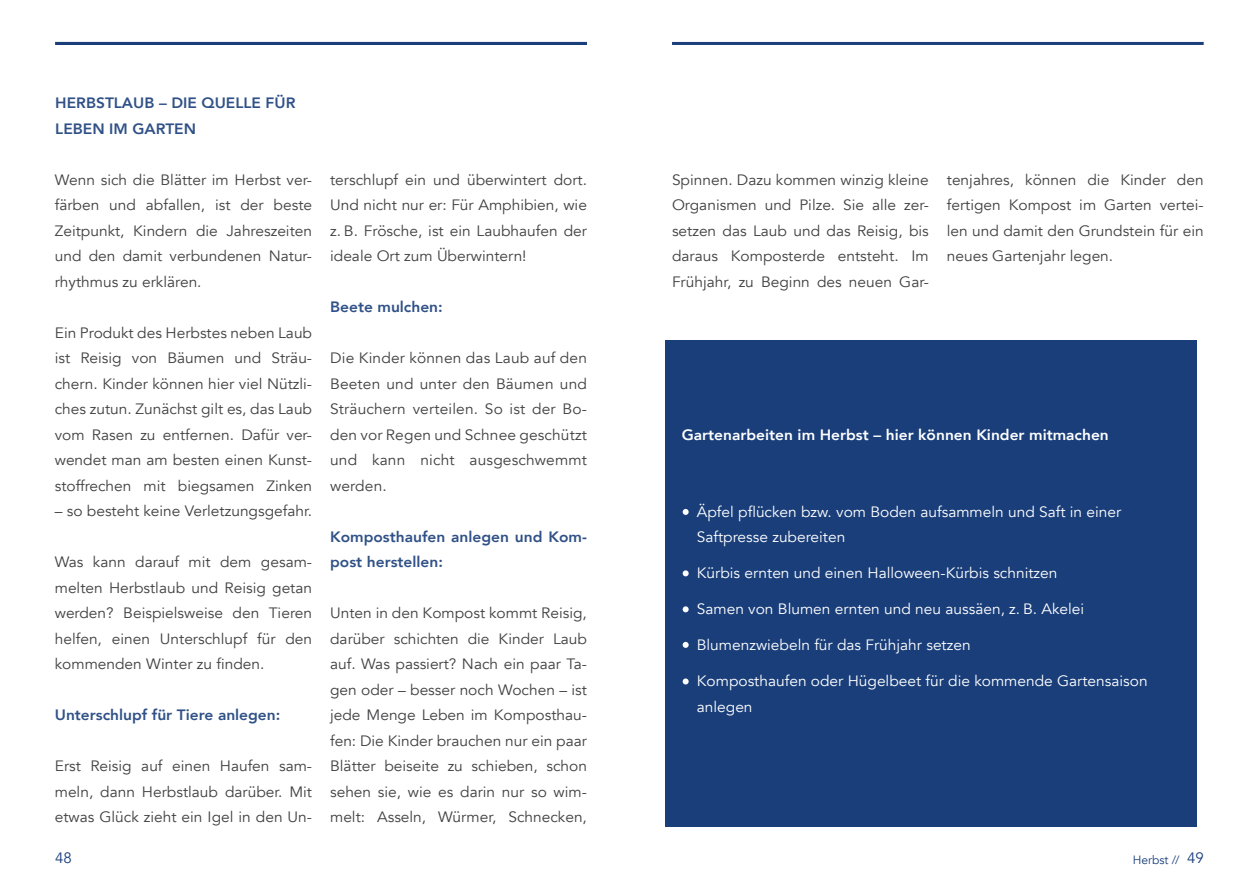
<style>
.page{position:relative;width:1259px;height:893px;background:#fff}
.page>*{position:absolute;margin:0;border:0;box-sizing:border-box;transform-origin:0 0}
.t1{font:15px/25.5px "Avenir";color:#414042;text-align:justify}
.t2{font:15px/25.5px "Avenir";color:#fff}
.t3{font:800 15px/25.5px "Avenir";color:#305187}
.t4{font:800 15px "Avenir";color:#fff}
.t5{font:15px "Avenir";color:#193e7a}
.t6{font:12px "Avenir";color:#193e7a}
</style>
<div class="page">
<hr style="left:55px;top:42px;width:532px;height:3px;background:#193e7a">
<hr style="left:672px;top:42px;width:531px;height:3px;background:#193e7a">
<div style="left:665px;top:341px;width:532px;height:486px;background:#193e7a"></div>
<svg style="left:682px;top:509px;width:6px;height:6px"></svg>
<svg style="left:682px;top:570px;width:6px;height:6px"></svg>
<svg style="left:682px;top:606px;width:6px;height:6px"></svg>
<svg style="left:682px;top:642px;width:6px;height:6px"></svg>
<svg style="left:682px;top:678px;width:6px;height:6px"></svg>
<p class="t3" style="left:55px;top:90px;width:242px;text-indent:104px">– die Quelle für<br>Leben im Garten</p>
<p class="t3" style="left:55px;top:90px;width:70px">Herbstlaub</p>
<p class="t1" style="left:55px;top:167px;width:259px">Wenn sich die B lätter im Herbst ver&shy;färben und abfallen, ist der beste Zeitpunkt, Kindern die Jahreszeiten und den damit verbundenen Natur&shy;rhythmus zu erklären.</p>
<p class="t1" style="left:55px;top:320px;width:259px">Ein Produkt des Herbstes neben Laub ist Reisig von Bäumen und Sträu&shy;chern. Kinder können hier viel Nützli&shy;ches zutun. Zunächst gilt es, das Laub vom Rasen zu entfernen. Dafür ver&shy;wendet man am besten einen Kunst&shy;stoffrechen mit biegsamen Zinken</p>
<p class="t1" style="left:55px;top:499px;width:259px">– so besteht keine Verletzungsgefahr.</p>
<p class="t1" style="left:55px;top:550px;width:259px">Was kann darauf mit dem gesam&shy;melten Herbstlaub und Reisig getan werden? Beispielsweise den Tieren helfen, einen Unterschlupf für den kommenden Winter zu finden.</p>
<p class="t3" style="left:55px;top:702px;width:227px">Unterschlupf für Tiere anlegen:</p>
<p class="t1" style="left:55px;top:754px;width:259px">Erst Reisig auf einen Haufen sam&shy;meln, dann Herbstlaub darüber. M it etwas Glück zieht ein Igel in den Un-</p>
<p class="t1" style="left:330px;top:167px;width:258px">terschlupf ein und überwintert dort.<br>Und nicht nur er: Für Amphibien, wie z. B . Frösche, ist ein Laubhaufen der ideale Ort zum Ü berwintern!</p>
<p class="t3" style="left:330px;top:294px;width:114px">Beete mulchen:</p>
<p class="t1" style="left:330px;top:346px;width:258px">Die Kinder können das Laub auf den Beeten und unter den Bäumen und Sträuchern verteilen. So ist der Bo&shy;den vor Regen und Schnee geschützt und kann nicht ausgeschwemmt werden.</p>
<p class="t3" style="left:330px;top:524px;width:258px">Komposthaufen anlegen und Kom&shy;post herstellen:</p>
<p class="t1" style="left:330px;top:601px;width:258px">Unten in den Kompost kommt Reisig, darüber schichten die Kinder Laub auf. Was passiert? Nach ein paar Ta&shy;gen oder – besser noch Wochen – ist jede Menge Leben im Komposthau&shy;fen: Die Kinder brauchen nur ein paar B lätter beiseite zu schieben, schon sehen sie, wie es darin nur so wim&shy;melt: Asseln, Würmer, Schnecken,</p>
<p class="t1" style="left:672px;top:167px;width:258px">Spinnen. Dazu kommen winzig kleine Organismen und Pilze. Sie alle zer&shy;setzen das Laub und das Reisig, bis daraus Komposterde entsteht. Im Frühjahr, zu Beginn des neuen Gar-</p>
<p class="t1" style="left:947px;top:167px;width:258px">tenjahres, können die Kinder den fertigen Kompost im Garten vertei&shy;len und damit den Grundstein für ein neues Gartenjahr legen.</p>
<p class="t4" style="left:682px;top:423px;width:428px">Gartenarbeiten im Herbst – hier können Kinder mitmachen</p>
<p class="t2" style="left:682px;top:499px;width:441px;text-indent:15px">Äpfel pflücken bzw. vom Boden aufsammeln und Saft in einer<br>Saftpresse zubereiten</p>
<p class="t2" style="left:697px;top:560px;width:362px">Kürbis ernten und einen Halloween-Kürbis schnitzen</p>
<p class="t2" style="left:682px;top:596px;width:404px">Samen von Blumen ernten und neu aussäen, z. B. Akelei</p>
<p class="t2" style="left:682px;top:632px;width:290px">B lumenzwiebeln für das Frühjahr setzen</p>
<p class="t2" style="left:697px;top:668px;width:452px">Komposthaufen oder H ügelbeet für die kommende Gartensaison anlegen</p>
<p class="t5" style="left:55px;top:849px;width:18px">48</p>
<p class="t5" style="left:1187px;top:849px;width:18px">49</p>
<p class="t6" style="left:1132px;top:852px;width:48px">H erbst //</p>
</div>
